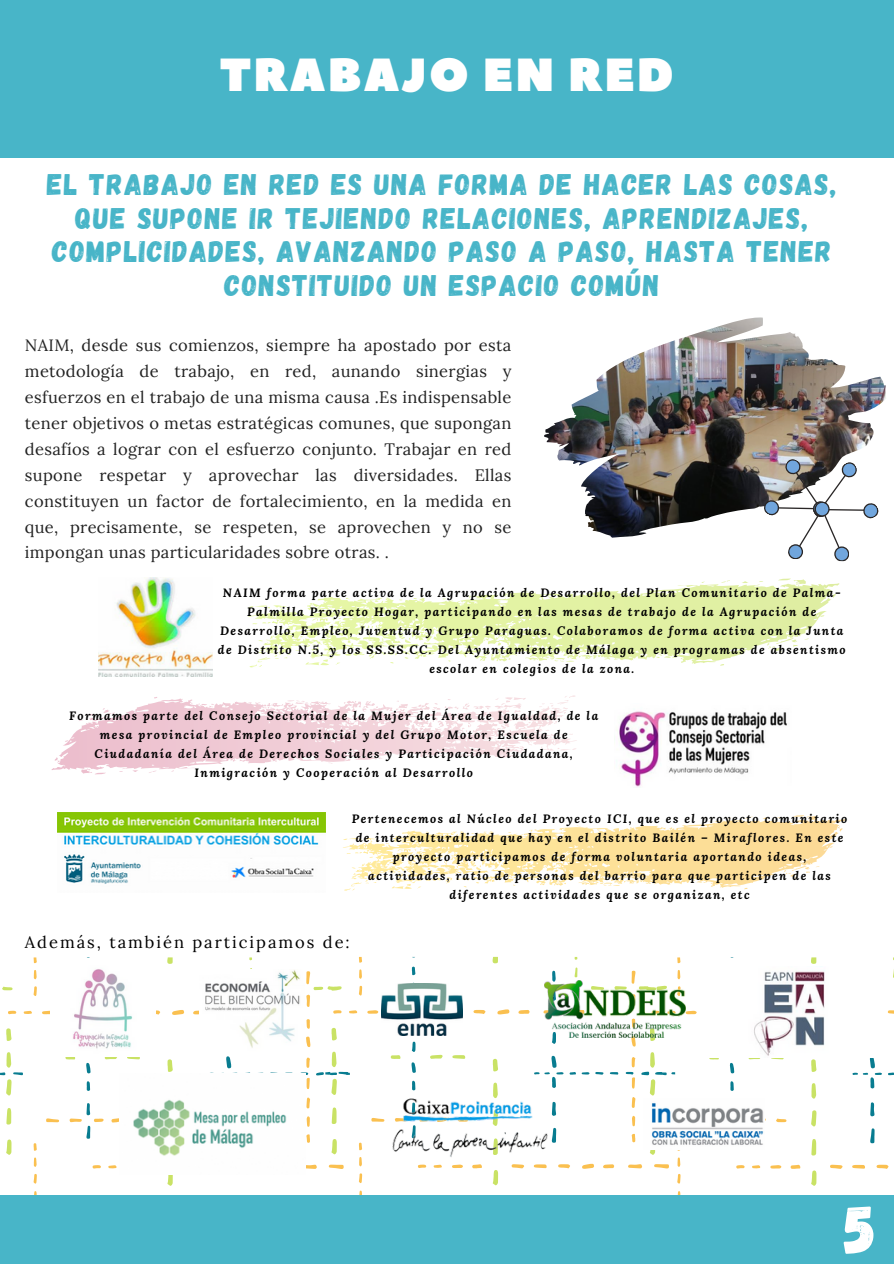
<style>
.page{position:relative;width:894px;height:1264px;background:#fff}
.page>*{position:absolute;margin:0;border:0;box-sizing:border-box;transform-origin:0 0}
.t1{font:67.5px "Gagalin";color:#fff}
.t2{font:46.35px "Peace Sans";letter-spacing:.05em;color:#fff}
.t3{font:29.7px/33.8px "Gagalin";letter-spacing:.05em;color:#48b5c8;text-align:center}
.t4{font:16.5px/25.8px "Lora";letter-spacing:.02em;color:#222;text-align:justify}
.t5{font:16.5px "Lora";letter-spacing:.12em;color:#000}
.t6{font:italic 700 12px/19px "Lora";letter-spacing:.12em;color:#000;text-align:center}
</style>
<div class="page">
<div style="left:0;top:0;width:893px;height:158px;background:#48b5c8"></div>
<svg style="left:210px;top:1056px;width:28px;height:17px"></svg>
<svg style="left:86px;top:1062px;width:5px;height:11px"></svg>
<svg style="left:87px;top:1081px;width:3px;height:9px"></svg>
<svg style="left:172px;top:1010px;width:12px;height:4px"></svg>
<svg style="left:156px;top:1010px;width:4px;height:4px"></svg>
<svg style="left:193px;top:1010px;width:6px;height:4px"></svg>
<svg style="left:42px;top:1010px;width:8px;height:4px"></svg>
<svg style="left:8px;top:1010px;width:8px;height:4px"></svg>
<svg style="left:24px;top:1010px;width:8px;height:4px"></svg>
<svg style="left:328px;top:1164px;width:16px;height:4px"></svg>
<svg style="left:306px;top:1164px;width:11px;height:4px"></svg>
<svg style="left:92px;top:1165px;width:9px;height:3px"></svg>
<svg style="left:108px;top:1165px;width:9px;height:3px"></svg>
<svg style="left:34px;top:1191px;width:3px;height:4px"></svg>
<svg style="left:34px;top:1174px;width:3px;height:9px"></svg>
<svg style="left:34px;top:1157px;width:3px;height:9px"></svg>
<svg style="left:34px;top:1143px;width:3px;height:7px"></svg>
<svg style="left:34px;top:986px;width:3px;height:10px"></svg>
<svg style="left:34px;top:970px;width:3px;height:9px"></svg>
<svg style="left:34px;top:957px;width:3px;height:6px"></svg>
<svg style="left:306px;top:1036px;width:4px;height:11px"></svg>
<svg style="left:306px;top:1097px;width:4px;height:11px"></svg>
<svg style="left:300px;top:1057px;width:10px;height:32px"></svg>
<svg style="left:306px;top:1019px;width:4px;height:9px"></svg>
<svg style="left:306px;top:1116px;width:4px;height:10px"></svg>
<svg style="left:306px;top:1134px;width:4px;height:8px"></svg>
<svg style="left:46px;top:1118px;width:13px;height:4px"></svg>
<svg style="left:111px;top:1118px;width:8px;height:4px"></svg>
<svg style="left:69px;top:1103px;width:35px;height:35px"></svg>
<svg style="left:127px;top:1057px;width:13px;height:2px"></svg>
<svg style="left:105px;top:1057px;width:12px;height:2px"></svg>
<svg style="left:65px;top:1057px;width:10px;height:2px"></svg>
<svg style="left:167px;top:1175px;width:6px;height:10px"></svg>
<svg style="left:167px;top:1059px;width:6px;height:12px"></svg>
<svg style="left:6px;top:1108px;width:5px;height:16px"></svg>
<svg style="left:6px;top:1139px;width:5px;height:15px"></svg>
<svg style="left:0;top:1052px;width:23px;height:43px"></svg>
<svg style="left:6px;top:1028px;width:6px;height:12px"></svg>
<svg style="left:167px;top:957px;width:6px;height:7px"></svg>
<svg style="left:2px;top:986px;width:11px;height:4px"></svg>
<svg style="left:609px;top:1072px;width:9px;height:2px"></svg>
<svg style="left:595px;top:1072px;width:8px;height:2px"></svg>
<svg style="left:581px;top:1072px;width:8px;height:2px"></svg>
<svg style="left:551px;top:1127px;width:5px;height:15px"></svg>
<svg style="left:551px;top:1101px;width:5px;height:15px"></svg>
<svg style="left:552px;top:1037px;width:4px;height:6px"></svg>
<svg style="left:534px;top:1055px;width:29px;height:33px"></svg>
<svg style="left:552px;top:970px;width:3px;height:10px"></svg>
<svg style="left:411px;top:1062px;width:5px;height:11px"></svg>
<svg style="left:411px;top:1041px;width:4px;height:11px"></svg>
<svg style="left:412px;top:1080px;width:3px;height:10px"></svg>
<svg style="left:412px;top:966px;width:3px;height:9px"></svg>
<svg style="left:497px;top:1009px;width:12px;height:5px"></svg>
<svg style="left:473px;top:1009px;width:12px;height:5px"></svg>
<svg style="left:518px;top:1010px;width:11px;height:3px"></svg>
<svg style="left:367px;top:1010px;width:11px;height:3px"></svg>
<svg style="left:349px;top:1010px;width:8px;height:3px"></svg>
<svg style="left:654px;top:1164px;width:15px;height:4px"></svg>
<svg style="left:582px;top:1163px;width:12px;height:5px"></svg>
<svg style="left:628px;top:1164px;width:14px;height:4px"></svg>
<svg style="left:533px;top:1164px;width:13px;height:4px"></svg>
<svg style="left:511px;top:1164px;width:13px;height:4px"></svg>
<svg style="left:558px;top:1164px;width:12px;height:4px"></svg>
<svg style="left:603px;top:1164px;width:11px;height:4px"></svg>
<svg style="left:472px;top:1164px;width:10px;height:4px"></svg>
<svg style="left:452px;top:1164px;width:11px;height:3px"></svg>
<svg style="left:418px;top:1164px;width:8px;height:4px"></svg>
<svg style="left:433px;top:1164px;width:9px;height:3px"></svg>
<svg style="left:359px;top:1190px;width:3px;height:5px"></svg>
<svg style="left:359px;top:1173px;width:3px;height:10px"></svg>
<svg style="left:359px;top:1157px;width:3px;height:9px"></svg>
<svg style="left:359px;top:1142px;width:3px;height:8px"></svg>
<svg style="left:359px;top:985px;width:3px;height:10px"></svg>
<svg style="left:359px;top:969px;width:3px;height:9px"></svg>
<svg style="left:359px;top:956px;width:3px;height:6px"></svg>
<svg style="left:631px;top:1097px;width:4px;height:10px"></svg>
<svg style="left:625px;top:1057px;width:10px;height:31px"></svg>
<svg style="left:632px;top:1115px;width:3px;height:11px"></svg>
<svg style="left:631px;top:1133px;width:4px;height:9px"></svg>
<svg style="left:371px;top:1118px;width:13px;height:3px"></svg>
<svg style="left:452px;top:1055px;width:13px;height:3px"></svg>
<svg style="left:430px;top:1054px;width:12px;height:4px"></svg>
<svg style="left:390px;top:1055px;width:10px;height:3px"></svg>
<svg style="left:492px;top:1170px;width:6px;height:15px"></svg>
<svg style="left:493px;top:1082px;width:4px;height:16px"></svg>
<svg style="left:492px;top:1058px;width:6px;height:13px"></svg>
<svg style="left:331px;top:1107px;width:5px;height:17px"></svg>
<svg style="left:331px;top:1139px;width:6px;height:15px"></svg>
<svg style="left:316px;top:1051px;width:34px;height:44px"></svg>
<svg style="left:331px;top:1027px;width:6px;height:13px"></svg>
<svg style="left:492px;top:956px;width:6px;height:7px"></svg>
<svg style="left:574px;top:967px;width:3px;height:10px"></svg>
<svg style="left:306px;top:971px;width:35px;height:42px"></svg>
<svg style="left:888px;top:1072px;width:5px;height:3px"></svg>
<svg style="left:870px;top:1128px;width:4px;height:15px"></svg>
<svg style="left:870px;top:1102px;width:4px;height:14px"></svg>
<svg style="left:852px;top:1058px;width:29px;height:30px"></svg>
<svg style="left:729px;top:1062px;width:5px;height:11px"></svg>
<svg style="left:730px;top:1081px;width:3px;height:9px"></svg>
<svg style="left:887px;top:1010px;width:6px;height:4px"></svg>
<svg style="left:852px;top:1164px;width:12px;height:4px"></svg>
<svg style="left:830px;top:1164px;width:12px;height:4px"></svg>
<svg style="left:876px;top:1164px;width:12px;height:4px"></svg>
<svg style="left:790px;top:1164px;width:10px;height:4px"></svg>
<svg style="left:770px;top:1165px;width:11px;height:3px"></svg>
<svg style="left:736px;top:1165px;width:8px;height:3px"></svg>
<svg style="left:752px;top:1165px;width:8px;height:3px"></svg>
<svg style="left:677px;top:1174px;width:3px;height:9px"></svg>
<svg style="left:677px;top:1157px;width:3px;height:9px"></svg>
<svg style="left:677px;top:957px;width:3px;height:6px"></svg>
<svg style="left:776px;top:1118px;width:10px;height:4px"></svg>
<svg style="left:771px;top:1058px;width:12px;height:1px"></svg>
<svg style="left:748px;top:1058px;width:13px;height:1px"></svg>
<svg style="left:811px;top:1139px;width:5px;height:16px"></svg>
<svg style="left:811px;top:1110px;width:5px;height:16px"></svg>
<svg style="left:811px;top:1170px;width:5px;height:15px"></svg>
<svg style="left:811px;top:1083px;width:5px;height:15px"></svg>
<svg style="left:811px;top:1059px;width:5px;height:12px"></svg>
<svg style="left:650px;top:1150px;width:5px;height:4px"></svg>
<svg style="left:641px;top:1052px;width:34px;height:43px"></svg>
<svg style="left:811px;top:957px;width:5px;height:7px"></svg>
<svg style="left:614px;top:970px;width:82px;height:76px"></svg>
<div style="left:0;top:1195px;width:893px;height:68px;background:#48b5c8"></div>
<img style="left:99px;top:578px;width:113px;height:99px">
<img style="left:616px;top:711px;width:171px;height:76px">
<img style="left:57px;top:812px;width:268px;height:72px">
<img style="left:73px;top:969px;width:60px;height:80px">
<img style="left:205px;top:970px;width:95px;height:78px">
<img style="left:381px;top:983px;width:81px;height:52px">
<img style="left:544px;top:980px;width:141px;height:57px">
<img style="left:754px;top:970px;width:71px;height:86px">
<img style="left:133px;top:1073px;width:172px;height:83px">
<img style="left:392px;top:1098px;width:156px;height:59px">
<img style="left:651px;top:1103px;width:113px;height:42px">
<svg style="left:343px;top:815px;width:503px;height:75px"></svg>
<svg style="left:248px;top:578px;width:592px;height:89px"></svg>
<svg style="left:51px;top:695px;width:526px;height:79px"></svg>
<img style="left:544px;top:317px;width:342px;height:220px">
<svg style="left:761px;top:456px;width:119px;height:106px"></svg>
<p class="t2" style="left:219px;top:44px;width:455px">TRABAJO EN RED</p>
<p class="t3" style="left:47px;top:166px;width:790px">EL TRABAJO EN RED ES UNA FORMA DE HACER LAS COSAS, QUE SUPONE IR TEJIENDO RELACIONES, APRENDIZAJES, COMPLICIDADES, AVANZANDO PASO A PASO, HASTA TENER CONSTITUIDO UN ESPACIO COMÚN</p>
<p class="t4" style="left:25px;top:332px;width:488px">NAIM, desde sus comienzos, siempre ha apostado por esta metodología de trabajo, en red, aunando sinergias y esfuerzos en el trabajo de una misma causa .Es indispensable tener objetivos o metas estratégicas comunes, que supongan desafíos a lograr con el esfuerzo conjunto. Trabajar en red supone respetar y aprovechar las diversidades. Ellas constituyen un factor de fortalecimiento, en la medida en que, precisamente, se respeten, se aprovechen y no se impongan unas particularidades sobre otras. .</p>
<p class="t6" style="left:218px;top:583px;width:629px">NAIM forma parte activa de la Agrupación de Desarrollo, del Plan Comunitario de Palma-Palmilla Proyecto Hogar, participando en las mesas de trabajo de la Agrupación de Desarrollo, Empleo, Juventud y Grupo Paraguas. Colaboramos de forma activa con la Junta de Distrito N.5, y los SS.SS.CC. Del Ayuntamiento de Málaga y en programas de absentismo escolar en colegios de la zona.</p>
<h3 class="t6" style="left:69px;top:706px;width:530px">Formamos parte del Consejo Sectorial de la Mujer del Área de Igualdad, de la mesa provincial de Empleo provincial y del Grupo Motor, Escuela de Ciudadanía del Área de Derechos Sociales y Participación Ciudadana, Inmigración y Cooperación al Desarrollo</h3>
<p class="t6" style="left:352px;top:809px;width:497px">Pertenecemos al Núcleo del Proyecto ICI, que es el proyecto comunitario de interculturalidad que hay en el distrito Bailén – Miraflores. En este proyecto participamos de forma voluntaria aportando ideas, actividades, ratio de personas del barrio para que participen de las diferentes actividades que se organizan, etc</p>
<p class="t5" style="left:25px;top:931px;width:326px">Además, también participamos de:</p>
<p class="t1" style="left:844px;top:1185px;width:34px">5</p>
</div>
